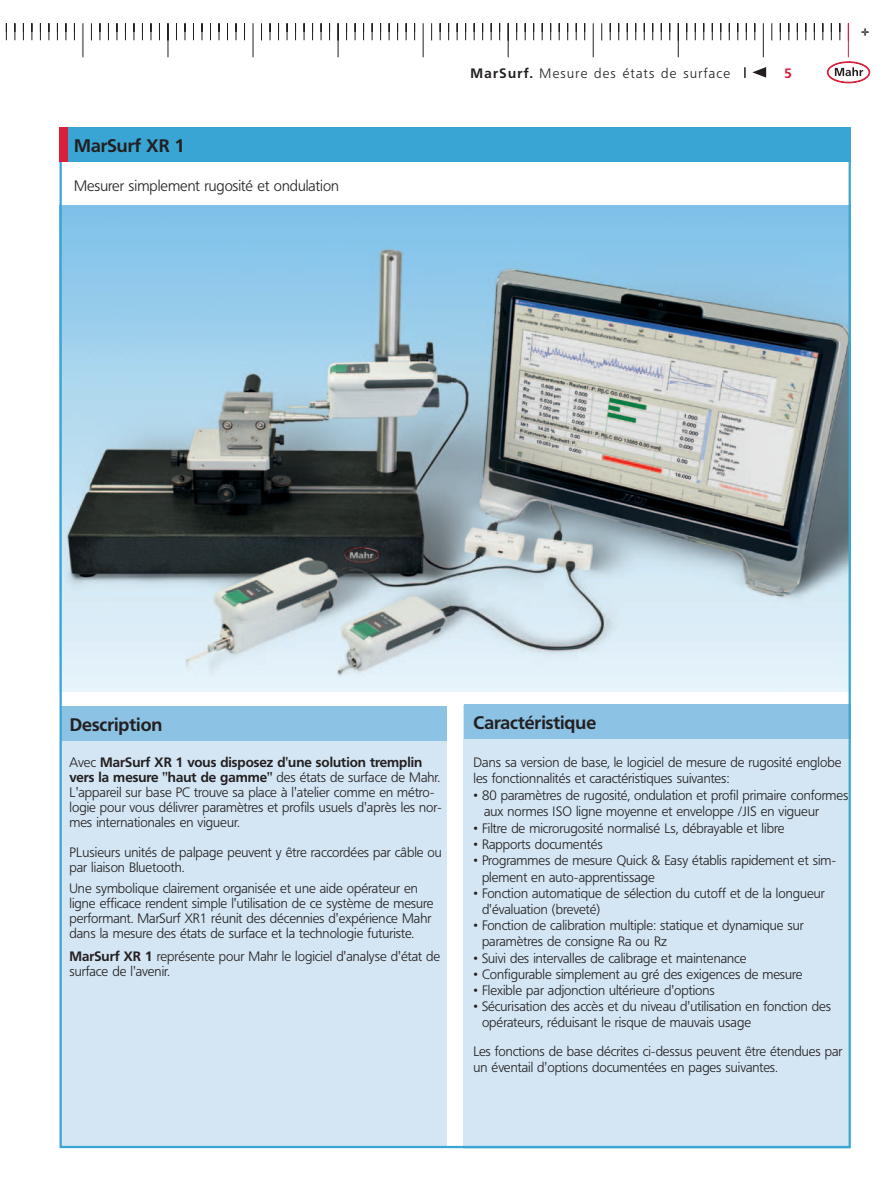
<style>
.page{position:relative;width:893px;height:1191px;background:#fff}
.page>*{position:absolute;margin:0;border:0;box-sizing:border-box;transform-origin:0 0}
.t1{font:700 18px "Frutiger BQ";color:#231f20}
.t2{font:18px "Digital ICG";color:#231f20}
.t3{font:300 15px "Frutiger BQ";color:#231f20}
.t4{font:300 13.5px/15px "Frutiger BQ";color:#231f20}
.t5{font:300 13.5px "Frutiger BQ";letter-spacing:.1em;color:#231f20}
.t6{font:700 13.5px "Frutiger BQ";color:#da1f3d}
.s1{font-weight:700}
</style>
<div class="page">
<img style="left:63px;top:206px;width:785px;height:485px">
<div style="left:463px;top:705px;width:387px;height:443px;background:#d4e6f3"></div>
<div style="left:60px;top:709px;width:386px;height:439px;background:#d4e6f3"></div>
<div style="left:464px;top:705px;width:386px;height:34px;background:#8cc2e3"></div>
<div style="left:60px;top:128px;width:791px;height:34px;background:#39a5d4"></div>
<div style="left:60px;top:706px;width:386px;height:34px;background:#8cc2e3"></div>
<svg style="left:5px;top:23px;width:865px;height:60px"></svg>
<div style="left:60px;top:128px;width:8px;height:34px;background:#da1f3d"></div>
<h1 class="t1" style="left:74px;top:135px;width:112px">MarSurf XR 1</h1>
<p class="t3" style="left:74px;top:177px;width:266px">Mesurer simplement rugosité et ondulation</p>
<p class="t5" style="left:470px;top:65px;width:261px"><span class="s1">MarSurf.</span> Mesure des états de surface</p>
<p class="t6" style="left:784px;top:65px;width:9px">5</p>
<h1 class="t2" style="left:860px;top:19px;width:11px">+</h1>
<h1 class="t1" style="left:70px;top:713px;width:94px">Description</h1>
<h1 class="t1" style="left:473px;top:711px;width:124px">Caractéristique</h1>
<p class="t4" style="left:473px;top:754px;width:369px;line-height:16.5px">Dans sa version de base, le logiciel de mesure de rugosité englobe les fonctionnalités et caractéristiques suivantes:</p>
<p class="t4" style="left:484px;top:787px;width:366px;line-height:16.5px;text-indent:-11px">• 80 paramètres de rugosité, ondulation et profil primaire conformes aux normes ISO ligne moyenne et enveloppe /JIS en vigueur</p>
<p class="t4" style="left:473px;top:820px;width:312px">• Filtre de microrugosité normalisé Ls, débrayable et libre</p>
<p class="t4" style="left:473px;top:837px;width:131px">• Rapports documentés</p>
<p class="t4" style="left:482px;top:852px;width:356px;line-height:16.2px;text-indent:-9px">• Programmes de mesure Quick &amp; Easy établis rapidement et sim&shy;plement en auto-apprentissage</p>
<p class="t4" style="left:482px;top:885px;width:344px;line-height:16.2px;text-indent:-9px">• Fonction automatique de sélection du cutoff et de la longueur d'évaluation (breveté)</p>
<p class="t4" style="left:482px;top:917px;width:323px;line-height:16.2px;text-indent:-9px">• Fonction de calibration multiple: statique et dynamique sur paramètres de consigne Ra ou Rz</p>
<p class="t4" style="left:473px;top:950px;width:275px">• Suivi des intervalles de calibrage et maintenance</p>
<p class="t4" style="left:473px;top:966px;width:331px">• Configurable simplement au gré des exigences de mesure</p>
<p class="t4" style="left:473px;top:983px;width:243px">• Flexible par adjonction ultérieure d'options</p>
<p class="t4" style="left:482px;top:998px;width:350px;line-height:16.2px;text-indent:-9px">• Sécurisation des accès et du niveau d'utilisation en fonction des opérateurs, réduisant le risque de mauvais usage</p>
<p class="t4" style="left:473px;top:1043px;width:371px;line-height:16.5px">Les fonctions de base décrites ci-dessus peuvent être étendues par un éventail d'options documentées en pages suivantes.</p>
<p class="t4" style="left:70px;top:755px;width:374px">Avec <span class="s1">MarSurf XR 1 vous disposez d'une solution tremplin vers la mesure "haut de gamme"</span> des états de surface de Mahr.<br>L'appareil sur base PC trouve sa place à l'atelier comme en métro&shy;logie pour vous délivrer paramètres et profils usuels d'après les nor&shy;mes internationales en vigueur.</p>
<p class="t4" style="left:70px;top:845px;width:374px">PLusieurs unités de palpage peuvent y être raccordées par câble ou par liaison Bluetooth.</p>
<p class="t4" style="left:70px;top:881px;width:366px">Une symbolique clairement organisée et une aide opérateur en ligne efficace rendent simple l'utilisation de ce système de mesure performant. MarSurf XR1 réunit des décennies d'expérience Mahr dans la mesure des états de surface et la technologie futuriste.</p>
<p class="t4" style="left:70px;top:948px;width:372px"><span class="s1">MarSurf XR 1</span> représente pour Mahr le logiciel d'analyse d'état de surface de l'avenir.</p>
</div>
